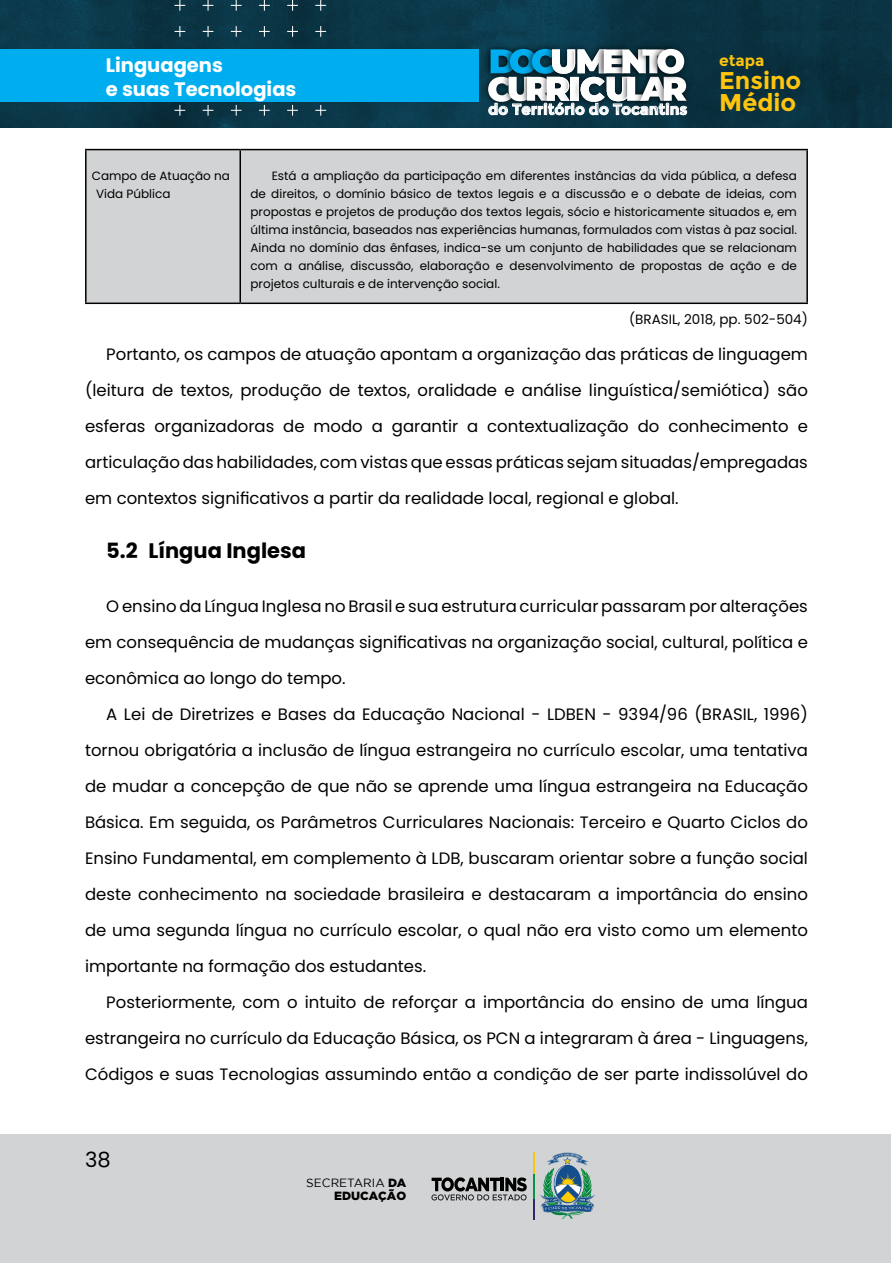
<style>
.page{position:relative;width:893px;height:1263px;background:#fff}
.page>*{position:absolute;margin:0;border:0;box-sizing:border-box;transform-origin:0 0}
.t1{font:700 24.3px "Montserrat";color:#ffc40c}
.t2{font:700 21px "Poppins";color:#000}
.t3{font:21px "Poppins";color:#000}
.t4{font:700 19.5px/23.4px "Poppins";color:#fff}
.t5{font:16.5px/36px "Poppins";color:#000;text-align:justify}
.t6{font:700 15.6px "Montserrat";color:#ffc40c}
.t7{font:700 15.15px "Montserrat";color:#fff}
.t8{font:13.5px "Poppins";color:#000}
.t9{font:12px/18px "Poppins";color:#000}
.t10{font:11.85px/13.2px "Gotham";color:#000;text-align:right}
.s1{font-weight:900}
</style>
<div class="page">
<div style="left:0;top:1135px;width:891px;height:128px;background:#d1d3d4"></div>
<svg style="left:0;top:0;width:891px;height:128px;background:#0a3545"></svg>
<svg style="left:174px;top:105px;width:11px;height:11px"></svg>
<svg style="left:203px;top:105px;width:10px;height:11px"></svg>
<svg style="left:287px;top:105px;width:11px;height:11px"></svg>
<svg style="left:315px;top:105px;width:11px;height:11px"></svg>
<svg style="left:231px;top:105px;width:11px;height:11px"></svg>
<svg style="left:259px;top:105px;width:11px;height:11px"></svg>
<svg style="left:174px;top:26px;width:11px;height:11px"></svg>
<svg style="left:203px;top:26px;width:10px;height:11px"></svg>
<svg style="left:287px;top:26px;width:11px;height:11px"></svg>
<svg style="left:315px;top:26px;width:11px;height:11px"></svg>
<svg style="left:231px;top:26px;width:11px;height:11px"></svg>
<svg style="left:259px;top:26px;width:11px;height:11px"></svg>
<svg style="left:174px;top:0;width:11px;height:11px"></svg>
<svg style="left:203px;top:0;width:10px;height:11px"></svg>
<svg style="left:287px;top:0;width:11px;height:11px"></svg>
<svg style="left:315px;top:0;width:11px;height:11px"></svg>
<svg style="left:231px;top:0;width:11px;height:11px"></svg>
<svg style="left:259px;top:0;width:11px;height:11px"></svg>
<img style="left:480px;top:40px;width:19px;height:28px">
<img style="left:499px;top:40px;width:22px;height:9px">
<img style="left:521px;top:40px;width:20px;height:9px">
<img style="left:541px;top:40px;width:26px;height:9px">
<img style="left:567px;top:40px;width:26px;height:9px">
<img style="left:478px;top:68px;width:10px;height:43px">
<img style="left:687px;top:68px;width:8px;height:42px">
<img style="left:593px;top:40px;width:19px;height:9px">
<img style="left:612px;top:40px;width:34px;height:9px">
<img style="left:646px;top:40px;width:46px;height:43px">
<svg style="left:488px;top:49px;width:199px;height:67px"></svg>
<div style="left:0;top:49px;width:478px;height:53px;background:#00aeef"></div>
<svg style="left:540px;top:1153px;width:55px;height:66px"></svg>
<svg style="left:431px;top:1177px;width:96px;height:23px"></svg>
<hr style="left:533px;top:1186px;width:2px;height:33px;background:#2d276c">
<hr style="left:533px;top:1152px;width:2px;height:34px;background:#f7c514">
<hr style="left:533px;top:1174px;width:2px;height:24px;background:#0a9247">
<div style="left:87px;top:150px;width:719px;height:153px;background:#d1d3d4"></div>
<hr style="left:85px;top:149px;width:155px;height:1px;background:#000">
<hr style="left:85px;top:150px;width:2px;height:153px;background:#000">
<hr style="left:240px;top:149px;width:568px;height:1px;background:#000">
<hr style="left:239px;top:150px;width:2px;height:153px;background:#000">
<hr style="left:806px;top:150px;width:2px;height:153px;background:#000">
<hr style="left:85px;top:303px;width:155px;height:1px;background:#000">
<hr style="left:240px;top:303px;width:568px;height:1px;background:#000">
<p class="t4" style="left:106px;top:54px;width:192px">Linguagens<br>e suas Tecnologias</p>
<p class="t6" style="left:719px;top:51px;width:47px">etapa</p>
<h1 class="t1" style="left:719px;top:66px;width:84px">Ensino</h1>
<p class="t7" style="left:488px;top:100px;width:201px">do Território do Tocantins</p>
<h1 class="t1" style="left:719px;top:88px;width:79px">Médio</h1>
<p class="t9" style="left:96px;top:167px;width:135px;text-indent:-4px">Campo de Atuação na<br>Vida Pública</p>
<p class="t9" style="left:250px;top:167px;width:548px;text-align:justify;text-indent:21px">Está a ampliação da participação em diferentes instâncias da vida pública, a defesa de direitos, o domínio básico de textos legais e a discussão e o debate de ideias, com propostas e projetos de produção dos textos legais, sócio e historicamente situados e, em última instância, baseados nas experiências humanas, formulados com vistas à paz social.<br>Ainda no domínio das ênfases, indica-se um conjunto de habilidades que se relacionam com a análise, discussão, elaboração e desenvolvimento de propostas de ação e de projetos culturais e de intervenção social.</p>
<p class="t8" style="left:629px;top:311px;width:180px">(BRASIL, 2018, pp. 502-504)</p>
<p class="t5" style="left:85px;top:336px;width:724px;text-indent:21px">Portanto, os campos de atuação apontam a organização das práticas de linguagem (leitura de textos, produção de textos, oralidade e análise linguística/semiótica) são esferas organizadoras de modo a garantir a contextualização do conhecimento e articulação das habilidades, com vistas que essas práticas sejam situadas/empregadas em contextos significativos a partir da realidade local, regional e global.</p>
<p class="t2" style="left:106px;top:538px;width:201px">5.2 Língua Inglesa</p>
<p class="t5" style="left:85px;top:588px;width:724px;text-indent:21px">O ensino da Língua Inglesa no Brasil e sua estrutura curricular passaram por alterações em consequência de mudanças significativas na organização social, cultural, política e econômica ao longo do tempo.</p>
<p class="t5" style="left:85px;top:696px;width:724px;text-indent:21px">A Lei de Diretrizes e Bases da Educação Nacional - LDBEN - 9394/96 (BRASIL, 1996) tornou obrigatória a inclusão de língua estrangeira no currículo escolar, uma tentativa de mudar a concepção de que não se aprende uma língua estrangeira na Educação Básica. Em seguida, os Parâmetros Curriculares Nacionais: Terceiro e Quarto Ciclos do Ensino Fundamental, em complemento à LDB, buscaram orientar sobre a função social deste conhecimento na sociedade brasileira e destacaram a importância do ensino de uma segunda língua no currículo escolar, o qual não era visto como um elemento importante na formação dos estudantes.</p>
<p class="t5" style="left:85px;top:984px;width:724px;text-indent:21px">Posteriormente, com o intuito de reforçar a importância do ensino de uma língua estrangeira no currículo da Educação Básica, os PCN a integraram à área - Linguagens, Códigos e suas Tecnologias assumindo então a condição de ser parte indissolúvel do</p>
<p class="t3" style="left:85px;top:1147px;width:27px">38</p>
<p class="t10" style="left:306px;top:1176px;width:101px">SECRETARIA <span class="s1">DA<br>EDUCAÇÃO</span></p>
</div>
